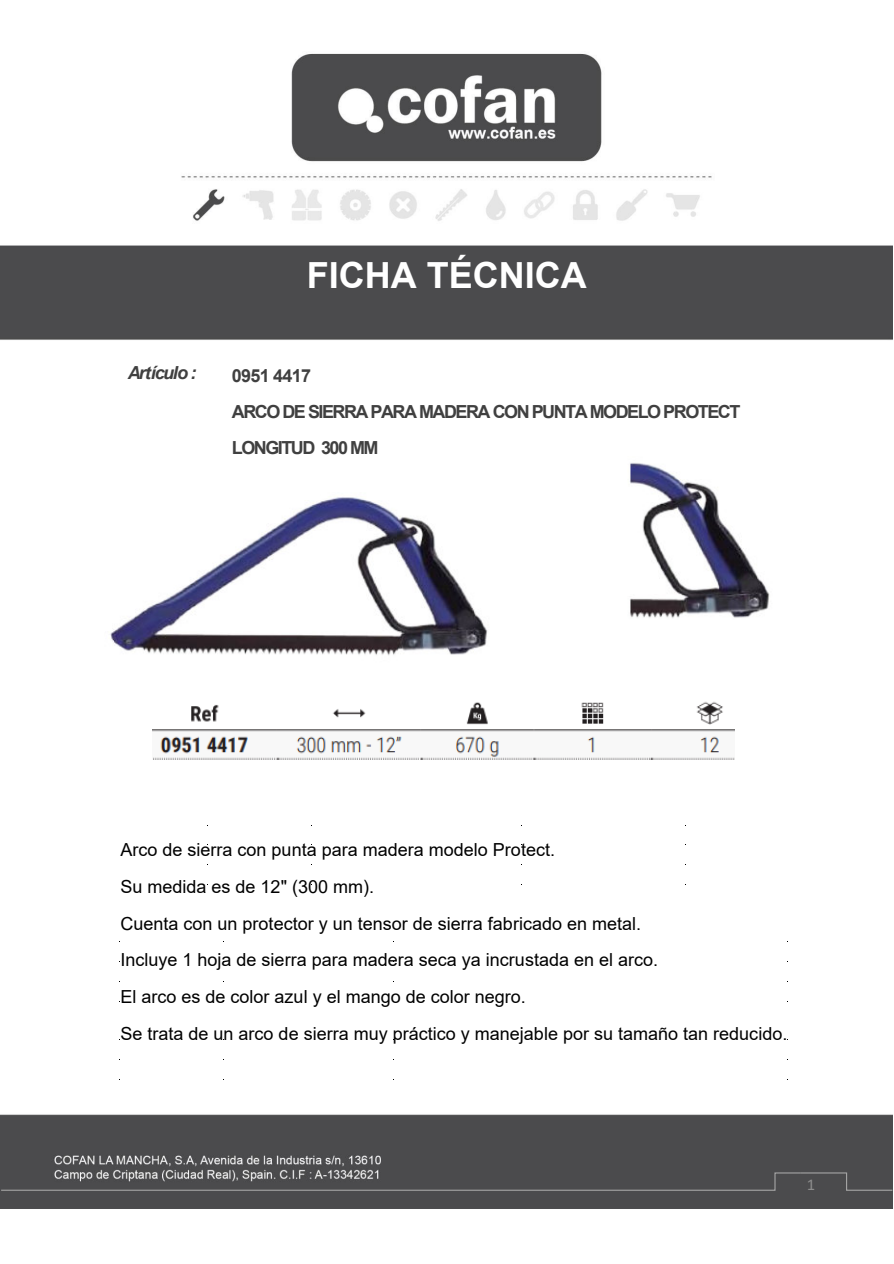
<style>
.page{position:relative;width:894px;height:1264px;background:#fff}
.page>*{position:absolute;margin:0;border:0;box-sizing:border-box;transform-origin:0 0}
.t1{font:700 36px "Arial";color:#fff}
.t2{font:18px/36.6px "Arial";color:#000}
.t3{font:700 18px/36px "Arial";letter-spacing:-.085em;color:#404040}
.t4{font:italic 700 18px "Arial";letter-spacing:-.06em;color:#404040}
.t5{font:16.5px "Calibri";color:#8c8c8c}
</style>
<div class="page">
<img style="left:0;top:53px;width:892px;height:1156px">
<img style="left:620px;top:457px;width:158px;height:162px">
<img style="left:89px;top:477px;width:411px;height:186px">
<img style="left:152px;top:694px;width:581px;height:66px">
<svg style="left:0;top:1171px;width:893px;height:20px;background:#575759"></svg>
<h1 class="t1" style="left:307px;top:262px;width:281px">FICHA TÉCNICA</h1>
<p class="t4" style="left:128px;top:365px;width:70px">Artículo :</p>
<p class="t3" style="left:232px;top:359px;width:510px">0951 4417<br>ARCO DE SIERRA PARA MADERA CON PUNTA MODELO PROTECT<br>LONGITUD 300 MM</p>
<p class="t2" style="left:120px;top:833px;width:668px">Arco de sierra con punta para madera modelo Protect.<br>Su medida es de 12" (300 mm).<br>Cuenta con un protector y un tensor de sierra fabricado en metal.<br>Incluye 1 hoja de sierra para madera seca ya incrustada en el arco.<br>El arco es de color azul y el mango de color negro.<br>Se trata de un arco de sierra muy práctico y manejable por su tamaño tan reducido.</p>
<p class="t5" style="left:806px;top:1177px;width:10px">1</p>
</div>
